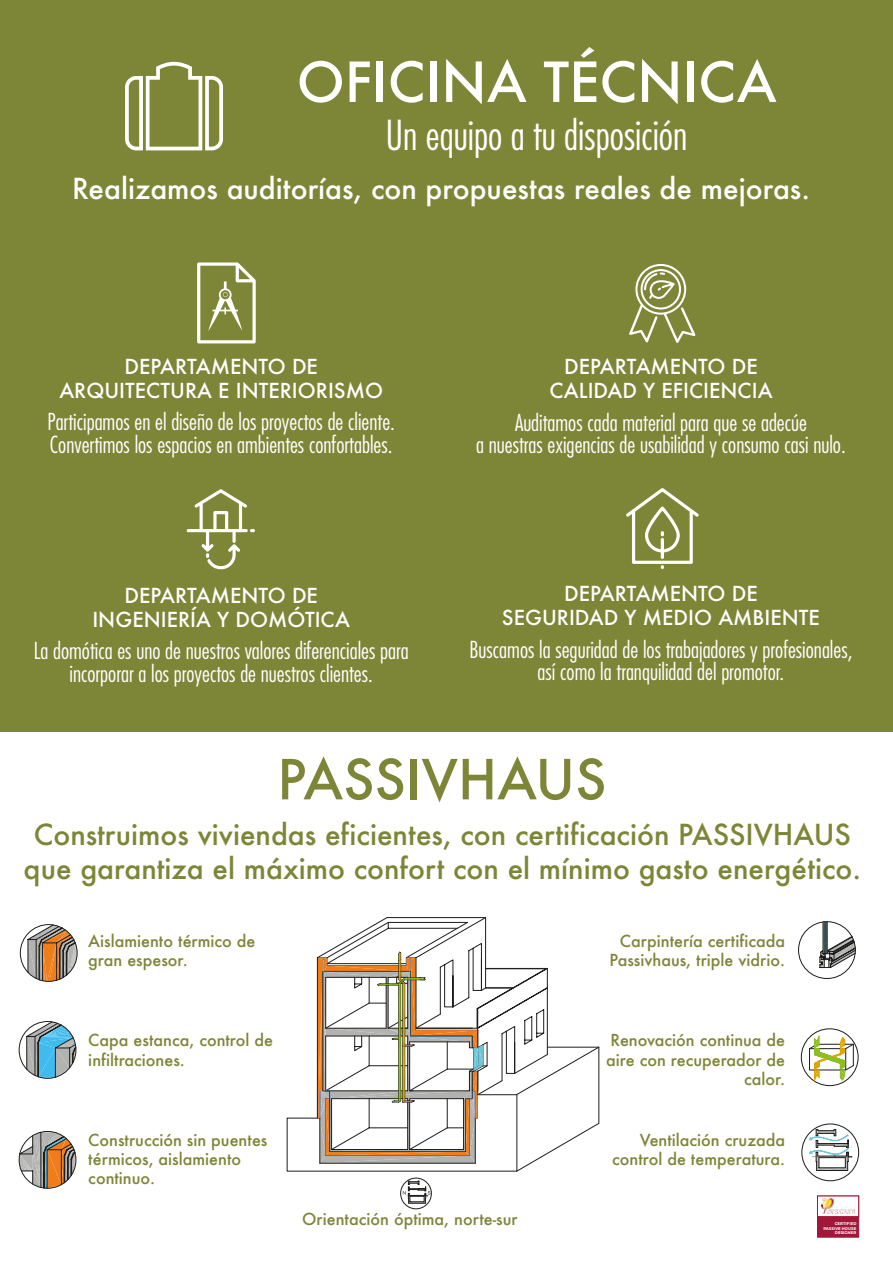
<style>
.page{position:relative;width:893px;height:1263px;background:#fff}
.page>*{position:absolute;margin:0;border:0;box-sizing:border-box;transform-origin:0 0}
.t1{font:500 53.7px "Futura";color:#fff}
.t2{font:500 53.7px "Futura";color:#7d8536}
.t3{font:300 condensed 40.2px "Futura Std";color:#fff}
.t4{font:500 28.2px/33.8px "Futura";color:#7d8536;text-align:center}
.t5{font:500 28.2px "Futura";color:#fff}
.t6{font:300 condensed 22.8px/22.8px "Futura Std";color:#fff;text-align:center}
.t7{font:500 20.1px/24.2px "Futura";color:#fff;text-align:center}
.t8{font:500 16.05px/19.4px "Futura";color:#7d8536}
.t9{font:700 4.05px/4.7px "Montserrat";color:#fff;text-align:right}
</style>
<div class="page">
<div style="left:0;top:0;width:893px;height:731px;background:#7d8536"></div>
<svg style="left:629px;top:264px;width:66px;height:79px"></svg>
<svg style="left:197px;top:262px;width:59px;height:81px"></svg>
<svg style="left:187px;top:489px;width:68px;height:80px"></svg>
<svg style="left:125px;top:62px;width:98px;height:88px"></svg>
<svg style="left:626px;top:488px;width:73px;height:81px"></svg>
<svg style="left:318px;top:917px;width:282px;height:254px"></svg>
<svg style="left:286px;top:957px;width:232px;height:215px"></svg>
<svg style="left:27px;top:925px;width:50px;height:56px"></svg>
<div style="left:20px;top:924px;width:58px;height:58px;border:1px solid #1d1d1b;border-radius:50%"></div>
<svg style="left:26px;top:1022px;width:50px;height:57px"></svg>
<svg style="left:19px;top:1131px;width:58px;height:57px"></svg>
<div style="left:801px;top:1028px;width:57px;height:58px;border:1px solid #1d1d1b;border-radius:50%"></div>
<svg style="left:809px;top:1036px;width:45px;height:44px"></svg>
<svg style="left:820px;top:921px;width:36px;height:47px"></svg>
<div style="left:801px;top:1123px;width:58px;height:58px;border:1px solid #1d1d1b;border-radius:50%"></div>
<svg style="left:809px;top:1129px;width:43px;height:42px"></svg>
<div style="left:400px;top:1178px;width:32px;height:31px;border:1px solid #1d1d1b;border-radius:50%"></div>
<svg style="left:403px;top:1181px;width:28px;height:22px"></svg>
<div style="left:817px;top:1195px;width:42px;height:42px;background:#a11739;border:1px solid #a11739"></div>
<div style="left:817px;top:1195px;width:42px;height:22px;background:#fff;border:1px solid #a11739"></div>
<img style="left:821px;top:1198px;width:34px;height:16px">
<h1 class="t1" style="left:297px;top:45px;width:481px">OFICINA TÉCNICA</h1>
<h2 class="t3" style="left:386px;top:112px;width:303px">Un equipo a tu disposición</h2>
<p class="t5" style="left:72px;top:169px;width:740px">Realizamos auditorías, con propuestas reales de mejoras.</p>
<p class="t7" style="left:59px;top:354px;width:325px">DEPARTAMENTO DE<br>ARQUITECTURA E INTERIORISMO</p>
<p class="t6" style="left:48px;top:410px;width:349px;text-align:left">Participamos en el diseño de los proyectos de cliente.<br>Convertimos los espacios en ambientes confortables.</p>
<p class="t7" style="left:92px;top:583px;width:259px">DEPARTAMENTO DE<br>INGENIERÍA Y DOMÓTICA</p>
<p class="t6" style="left:34px;top:639px;width:376px">La domótica es uno de nuestros valores diferenciales para incorporar a los proyectos de nuestros clientes.</p>
<p class="t7" style="left:549px;top:354px;width:225px">DEPARTAMENTO DE<br>CALIDAD Y EFICIENCIA</p>
<p class="t6" style="left:476px;top:411px;width:371px">Auditamos cada material para que se adecúe<br>a nuestras exigencias de usabilidad y consumo casi nulo.</p>
<p class="t7" style="left:502px;top:581px;width:319px">DEPARTAMENTO DE<br>SEGURIDAD Y MEDIO AMBIENTE</p>
<p class="t6" style="left:469px;top:638px;width:384px">Buscamos la seguridad de los trabajadores y profesionales, así como la tranquilidad del promotor.</p>
<h1 class="t2" style="left:277px;top:742px;width:331px">PASSIVHAUS</h1>
<p class="t4" style="left:23px;top:817px;width:839px">Construimos viviendas eficientes, con certificación PASSIVHAUS que garantiza el máximo confort con el mínimo gasto energético.</p>
<p class="t8" style="left:88px;top:931px;width:169px">Aislamiento térmico de gran espesor.</p>
<p class="t8" style="left:609px;top:931px;width:177px;text-align:right">Carpintería certificada<br>Passivhaus, triple vidrio.</p>
<p class="t8" style="left:88px;top:1030px;width:186px">Capa estanca, control de infiltraciones.</p>
<p class="t8" style="left:88px;top:1130px;width:181px">Construcción sin puentes térmicos, aislamiento continuo.</p>
<p class="t8" style="left:302px;top:1209px;width:217px">Orientación óptima, norte-sur</p>
<p class="t8" style="left:606px;top:1030px;width:180px;text-align:right">Renovación continua de aire con recuperador de calor.</p>
<p class="t8" style="left:612px;top:1130px;width:174px;text-align:right">Ventilación cruzada control de temperatura.</p>
<p class="t9" style="left:823px;top:1221px;width:35px">CERTIFIED<br>PASSIVE HOUSE<br>DESIGNER</p>
</div>
